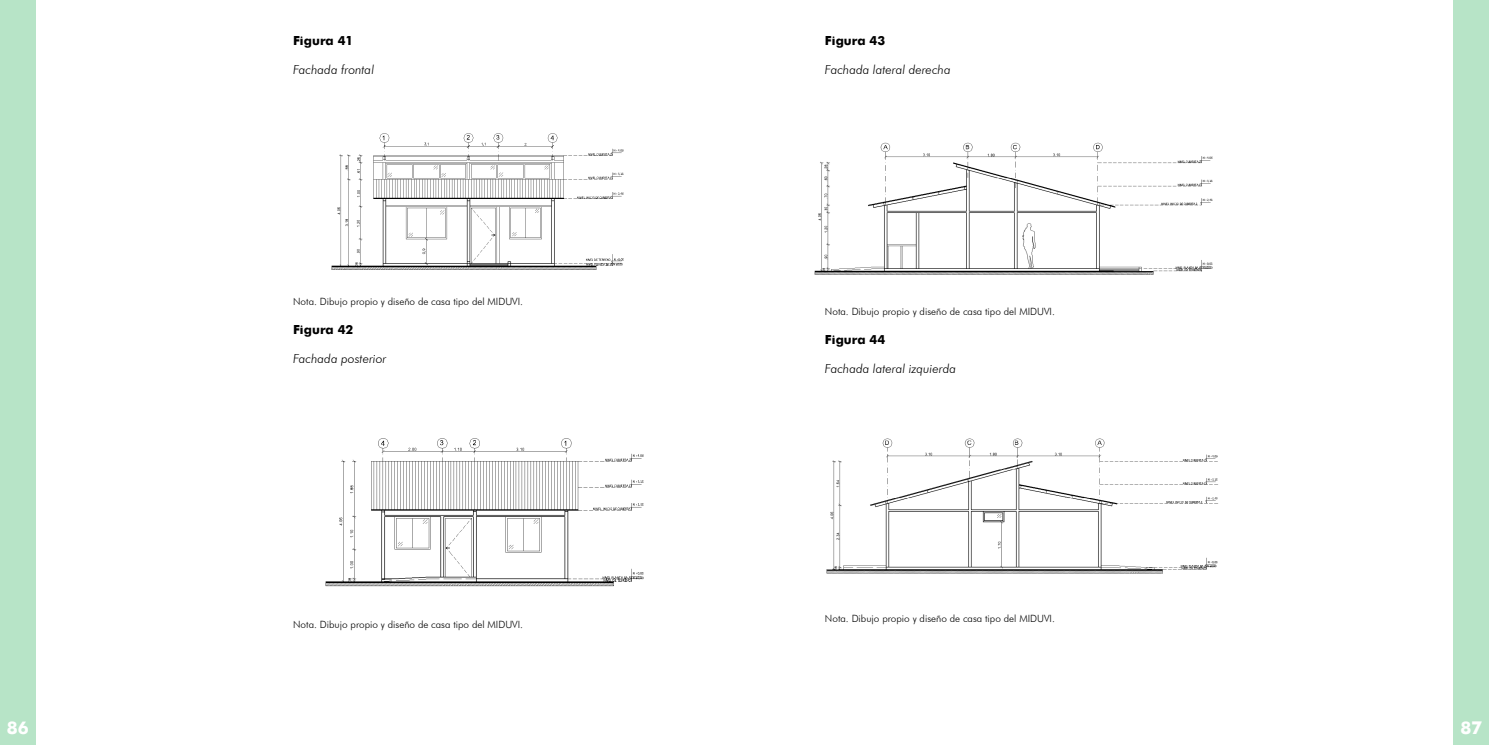
<style>
.page{position:relative;width:1489px;height:745px;background:#fff}
.page>*{position:absolute;margin:0;border:0;box-sizing:border-box;transform-origin:0 0}
.t1{font:700 17.5px "Futura";color:#fff}
.t2{font:italic 300 12.5px "Futura BT";color:#000}
.t3{font:700 12.5px "Futura";color:#000}
.t4{font:300 10px "Futura BT";color:#000}
</style>
<div class="page">
<div style="left:0;top:0;width:35px;height:744px;background:#b7e4c7"></div>
<div style="left:1453px;top:0;width:35px;height:744px;background:#b7e4c7"></div>
<img style="left:331px;top:133px;width:293px;height:137px">
<img style="left:325px;top:438px;width:319px;height:149px">
<img style="left:814px;top:142px;width:399px;height:133px">
<img style="left:826px;top:438px;width:392px;height:136px">
<p class="t3" style="left:293px;top:31px;width:62px">Figura 41</p>
<p class="t2" style="left:293px;top:62px;width:82px">Fachada frontal</p>
<p class="t4" style="left:293px;top:295px;width:231px">Nota. Dibujo propio y diseño de casa tipo del MIDUVI.</p>
<p class="t3" style="left:293px;top:320px;width:62px">Figura 42</p>
<p class="t2" style="left:293px;top:350px;width:95px">Fachada posterior</p>
<p class="t4" style="left:293px;top:618px;width:231px">Nota. Dibujo propio y diseño de casa tipo del MIDUVI.</p>
<p class="t3" style="left:825px;top:31px;width:62px">Figura 43</p>
<p class="t2" style="left:825px;top:62px;width:127px">Fachada lateral derecha</p>
<p class="t4" style="left:825px;top:305px;width:231px">Nota. Dibujo propio y diseño de casa tipo del MIDUVI.</p>
<p class="t3" style="left:825px;top:330px;width:62px">Figura 44</p>
<p class="t2" style="left:825px;top:360px;width:133px">Fachada lateral izquierda</p>
<p class="t4" style="left:825px;top:612px;width:231px">Nota. Dibujo propio y diseño de casa tipo del MIDUVI.</p>
<h1 class="t1" style="left:7px;top:714px;width:23px">86</h1>
<h1 class="t1" style="left:1460px;top:714px;width:23px">87</h1>
</div>
